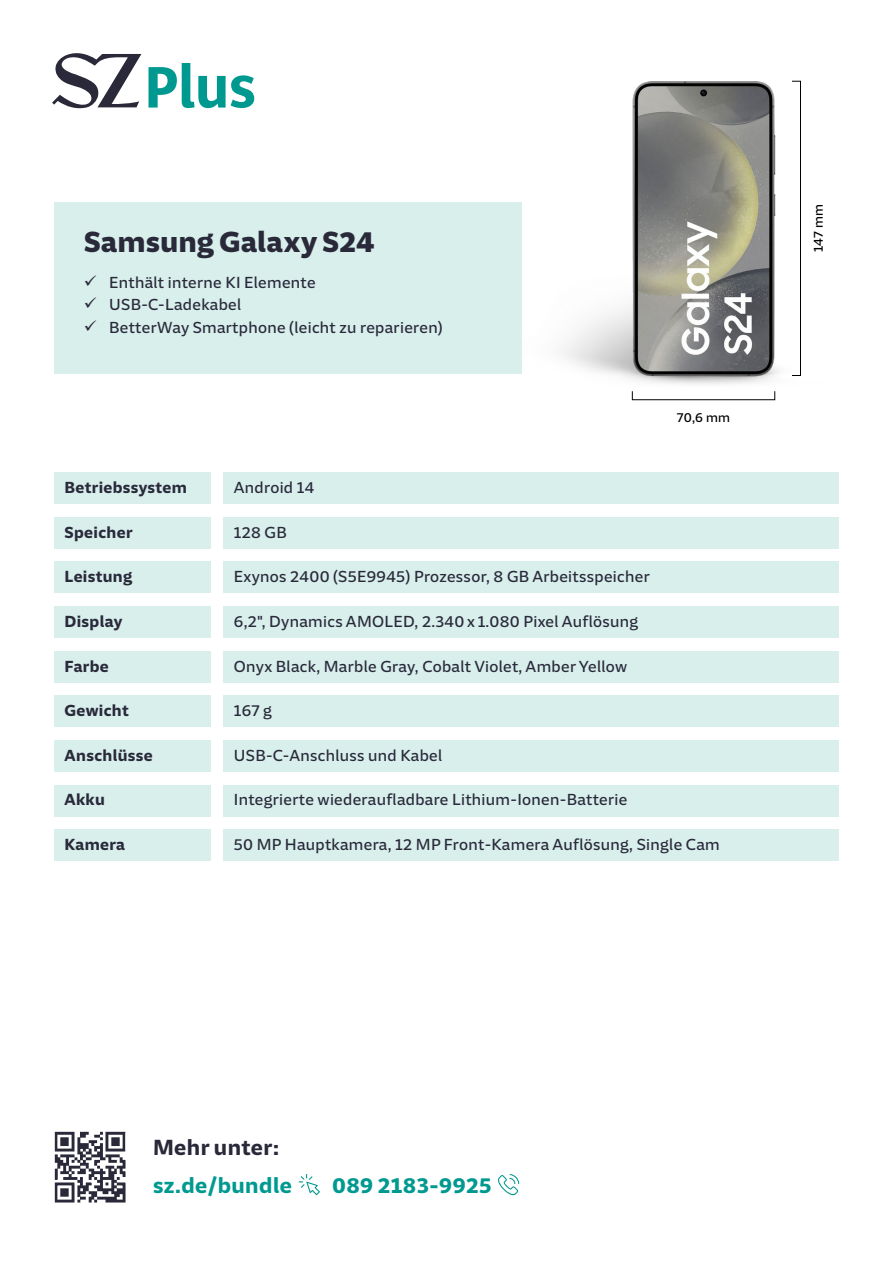
<style>
.page{position:relative;width:893px;height:1263px;background:#fff}
.page>*{position:absolute;margin:0;border:0;box-sizing:border-box;transform-origin:0 0}
.t1{font:900 30px "SZ Sans Digital";color:#29293a}
.t2{font:700 22.5px "SZ Sans Digital";letter-spacing:.02em;color:#009990}
.t3{font:700 22.5px "SZ Sans Digital";letter-spacing:.02em;color:#29293a}
.t4{font:16.5px/22.5px "SZ Sans Digital";letter-spacing:.02em;color:#29293a}
.t5{font:700 16.5px "SZ Sans Digital";letter-spacing:.02em;color:#29293a}
.t6{font:13.5px "SZ Sans Digital";letter-spacing:.02em;color:#000}
</style>
<div class="page">
<img style="left:54px;top:1131px;width:72px;height:72px">
<svg style="left:299px;top:1174px;width:21px;height:21px"></svg>
<svg style="left:498px;top:1174px;width:21px;height:22px"></svg>
<svg style="left:149px;top:63px;width:105px;height:45px"></svg>
<svg style="left:52px;top:53px;width:89px;height:56px"></svg>
<img style="left:562px;top:81px;width:217px;height:304px">
<div style="left:54px;top:472px;width:156px;height:32px;background:#d8efec"></div>
<div style="left:54px;top:517px;width:156px;height:32px;background:#d8efec"></div>
<div style="left:54px;top:561px;width:156px;height:32px;background:#d8efec"></div>
<div style="left:54px;top:606px;width:156px;height:32px;background:#d8efec"></div>
<div style="left:54px;top:651px;width:156px;height:31px;background:#d8efec"></div>
<div style="left:54px;top:695px;width:156px;height:32px;background:#d8efec"></div>
<div style="left:54px;top:740px;width:156px;height:32px;background:#d8efec"></div>
<div style="left:54px;top:784px;width:156px;height:32px;background:#d8efec"></div>
<div style="left:54px;top:829px;width:156px;height:32px;background:#d8efec"></div>
<div style="left:223px;top:472px;width:616px;height:32px;background:#d8efec"></div>
<div style="left:223px;top:517px;width:616px;height:32px;background:#d8efec"></div>
<div style="left:223px;top:561px;width:616px;height:32px;background:#d8efec"></div>
<div style="left:223px;top:606px;width:616px;height:32px;background:#d8efec"></div>
<div style="left:223px;top:651px;width:616px;height:31px;background:#d8efec"></div>
<div style="left:223px;top:695px;width:616px;height:32px;background:#d8efec"></div>
<div style="left:223px;top:740px;width:616px;height:32px;background:#d8efec"></div>
<div style="left:223px;top:784px;width:616px;height:32px;background:#d8efec"></div>
<div style="left:223px;top:829px;width:616px;height:32px;background:#d8efec"></div>
<div style="left:792px;top:81px;width:9px;height:295px;border:1px solid #000"></div>
<div style="left:54px;top:202px;width:468px;height:172px;background:#d8efec"></div>
<h1 class="t1" style="left:84px;top:225px;width:293px">Samsung Galaxy S24</h1>
<p class="t4" style="left:109px;top:271px;width:335px">Enthält interne KI Elemente<br>USB-C-Ladekabel<br>BetterWay Smartphone (leicht zu reparieren)</p>
<p class="t6" style="left:677px;top:410px;width:55px">70,6 mm</p>
<p class="t5" style="left:65px;top:478px;width:124px">Betriebssystem</p>
<p class="t5" style="left:65px;top:522px;width:69px">Speicher</p>
<p class="t5" style="left:65px;top:567px;width:69px">Leistung</p>
<p class="t5" style="left:65px;top:612px;width:59px">Display</p>
<p class="t5" style="left:65px;top:656px;width:46px">Farbe</p>
<p class="t5" style="left:65px;top:701px;width:66px">Gewicht</p>
<p class="t5" style="left:65px;top:746px;width:90px">Anschlüsse</p>
<p class="t5" style="left:65px;top:790px;width:42px">Akku</p>
<p class="t5" style="left:65px;top:835px;width:62px">Kamera</p>
<p class="t4" style="left:234px;top:476px;width:82px">Android 14</p>
<p class="t4" style="left:234px;top:521px;width:54px">128 GB</p>
<p class="t4" style="left:234px;top:565px;width:417px">Exynos 2400 (S5E9945) Prozessor, 8 GB Arbeitsspeicher</p>
<p class="t4" style="left:234px;top:610px;width:406px">6,2", Dynamics AMOLED, 2.340 x 1.080 Pixel Auflösung</p>
<p class="t4" style="left:234px;top:655px;width:395px">Onyx Black, Marble Gray, Cobalt Violet, Amber Yellow</p>
<p class="t4" style="left:234px;top:699px;width:40px">167 g</p>
<p class="t4" style="left:234px;top:744px;width:210px">USB-C-Anschluss und Kabel</p>
<p class="t4" style="left:234px;top:788px;width:395px">Integrierte wiederaufladbare Lithium-Ionen-Batterie</p>
<p class="t4" style="left:234px;top:833px;width:487px">50 MP Hauptkamera, 12 MP Front-Kamera Auflösung, Single Cam</p>
<p class="t6" style="left:810px;top:252px;width:50px;rotate:-90deg">147 mm</p>
<h2 class="t3" style="left:153px;top:1134px;width:127px">Mehr unter:</h2>
<h2 class="t2" style="left:153px;top:1172px;width:141px">sz.de/bundle</h2>
<h2 class="t2" style="left:332px;top:1172px;width:161px">089 2183-9925</h2>
</div>
